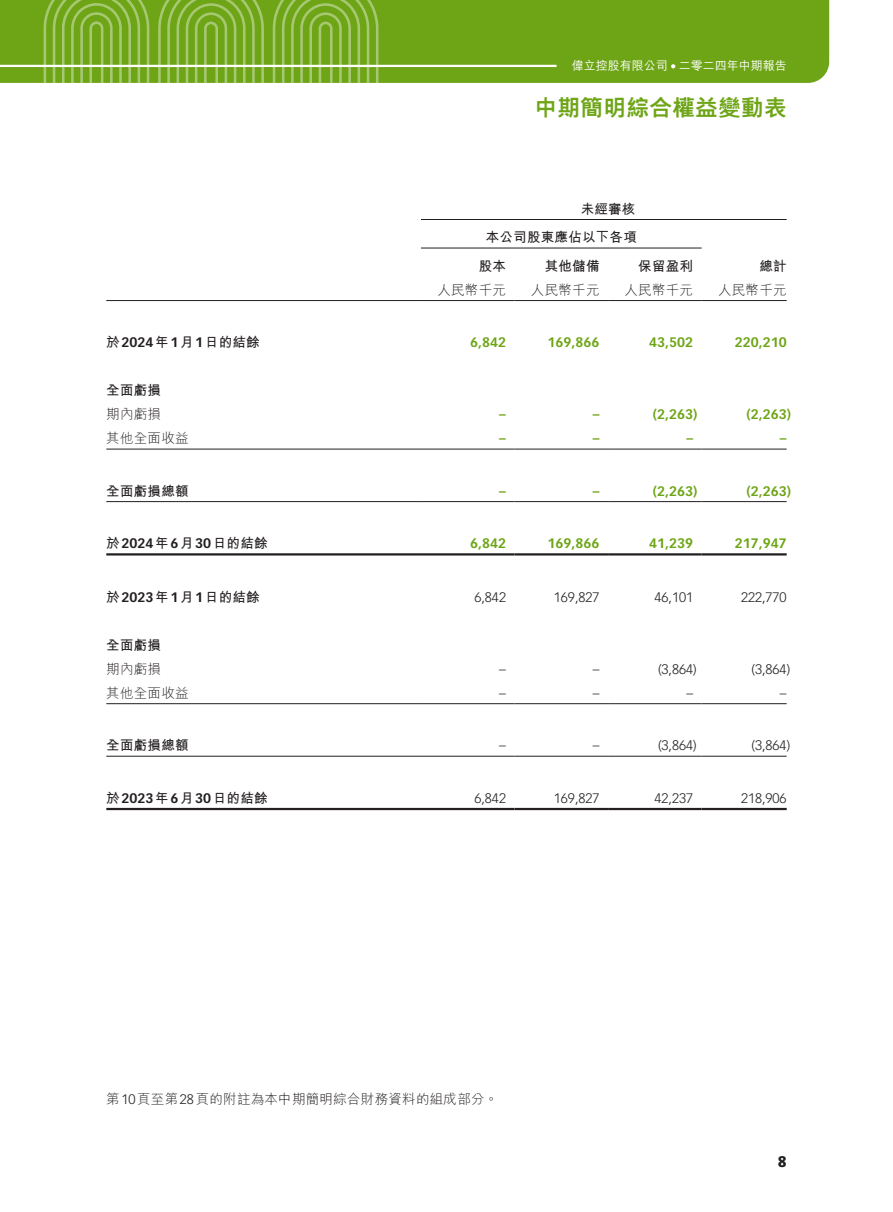
<style>
.page{position:relative;width:893px;height:1212px;background:#fff}
.page>*{position:absolute;margin:0;border:0;box-sizing:border-box;transform-origin:0 0}
.t1{font:800 22.5px "M Hei HK";letter-spacing:.02em;color:#6ea516}
.t2{font:900 15px "Vectora LT Std";color:#231f20}
.t3{font:700 13.5px/28.5px "M Hei HK";letter-spacing:.02em;color:#231f20;text-align:right}
.t4{font:700 13.5px "Vectora LT Std";color:#6ea516}
.t5{font:300 13.5px "Vectora LT Std";color:#231f20}
.t6{font:300 13.5px "M Hei HK";letter-spacing:.02em;color:#231f20}
.t7{font:500 12px "M Hei HK";color:#fff}
.s1{font-family:"Vectora LT Std"}
</style>
<div class="page">
<div style="left:0;top:0;width:829px;height:83px;background:#6ea516"></div>
<svg style="left:44px;top:0;width:392px;height:83px;background:#7bad2c"></svg>
<hr style="left:0;top:65px;width:556px;height:2px;background:#fff">
<svg style="left:671px;top:64px;width:4px;height:4px"></svg>
<hr style="left:421px;top:219px;width:366px;height:1px;background:#231f20">
<hr style="left:421px;top:248px;width:281px;height:1px;background:#231f20">
<hr style="left:106px;top:300px;width:315px;height:1px;background:#231f20">
<hr style="left:421px;top:300px;width:93px;height:1px;background:#231f20">
<hr style="left:514px;top:300px;width:94px;height:1px;background:#231f20">
<hr style="left:608px;top:300px;width:94px;height:1px;background:#231f20">
<hr style="left:702px;top:300px;width:85px;height:1px;background:#231f20">
<hr style="left:106px;top:449px;width:315px;height:1px;background:#231f20">
<hr style="left:421px;top:449px;width:93px;height:1px;background:#231f20">
<hr style="left:514px;top:449px;width:94px;height:1px;background:#231f20">
<hr style="left:608px;top:449px;width:94px;height:1px;background:#231f20">
<hr style="left:702px;top:449px;width:85px;height:1px;background:#231f20">
<hr style="left:106px;top:501px;width:315px;height:1px;background:#231f20">
<hr style="left:421px;top:501px;width:93px;height:1px;background:#231f20">
<hr style="left:514px;top:501px;width:94px;height:1px;background:#231f20">
<hr style="left:608px;top:501px;width:94px;height:1px;background:#231f20">
<hr style="left:702px;top:501px;width:85px;height:1px;background:#231f20">
<hr style="left:106px;top:553px;width:315px;height:2px;background:#231f20">
<hr style="left:421px;top:553px;width:93px;height:2px;background:#231f20">
<hr style="left:514px;top:553px;width:94px;height:2px;background:#231f20">
<hr style="left:608px;top:553px;width:94px;height:2px;background:#231f20">
<hr style="left:702px;top:553px;width:85px;height:2px;background:#231f20">
<hr style="left:106px;top:703px;width:315px;height:1px;background:#231f20">
<hr style="left:421px;top:703px;width:93px;height:1px;background:#231f20">
<hr style="left:514px;top:703px;width:94px;height:1px;background:#231f20">
<hr style="left:608px;top:703px;width:94px;height:1px;background:#231f20">
<hr style="left:702px;top:703px;width:85px;height:1px;background:#231f20">
<hr style="left:106px;top:756px;width:315px;height:1px;background:#231f20">
<hr style="left:421px;top:756px;width:93px;height:1px;background:#231f20">
<hr style="left:514px;top:756px;width:94px;height:1px;background:#231f20">
<hr style="left:608px;top:756px;width:94px;height:1px;background:#231f20">
<hr style="left:702px;top:756px;width:85px;height:1px;background:#231f20">
<hr style="left:106px;top:808px;width:315px;height:2px;background:#231f20">
<hr style="left:421px;top:808px;width:93px;height:2px;background:#231f20">
<hr style="left:514px;top:808px;width:94px;height:2px;background:#231f20">
<hr style="left:608px;top:808px;width:94px;height:2px;background:#231f20">
<hr style="left:702px;top:808px;width:85px;height:2px;background:#231f20">
<p class="t7" style="left:572px;top:57px;width:97px">偉立控股有限公司</p>
<p class="t7" style="left:679px;top:57px;width:109px">二零二四年中期報告</p>
<h1 class="t1" style="left:535px;top:96px;width:253px">中期簡明綜合權益變動表</h1>
<p class="t3" style="left:486px;top:193px;width:153px">未經審核<br>本公司股東應佔以下各項</p>
<p class="t3" style="left:479px;top:250px;width:29px">股本</p>
<p class="t3" style="left:545px;top:250px;width:56px">其他儲備</p>
<p class="t3" style="left:638px;top:250px;width:56px">保留盈利</p>
<p class="t3" style="left:759px;top:250px;width:29px">總計</p>
<p class="t6" style="left:437px;top:283px;width:70px">人民幣千元</p>
<p class="t6" style="left:531px;top:283px;width:70px">人民幣千元</p>
<p class="t6" style="left:624px;top:283px;width:70px">人民幣千元</p>
<p class="t6" style="left:718px;top:283px;width:70px">人民幣千元</p>
<p class="t3" style="left:106px;top:327px;width:155px">於<span class="s1">2024</span>年<span class="s1">1</span>月<span class="s1">1</span>日的結餘</p>
<p class="t3" style="left:106px;top:375px;width:56px">全面虧損</p>
<p class="t4" style="left:470px;top:334px;width:37px">6,842</p>
<p class="t4" style="left:548px;top:334px;width:53px">169,866</p>
<p class="t4" style="left:649px;top:334px;width:45px">43,502</p>
<p class="t4" style="left:735px;top:334px;width:53px">220,210</p>
<p class="t6" style="left:106px;top:407px;width:56px">期內虧損</p>
<p class="t4" style="left:499px;top:406px;width:8px">–</p>
<p class="t4" style="left:593px;top:406px;width:8px">–</p>
<p class="t4" style="left:653px;top:406px;width:46px">)2,263(</p>
<p class="t4" style="left:746px;top:406px;width:46px">)2,263(</p>
<p class="t6" style="left:106px;top:431px;width:84px">其他全面收益</p>
<p class="t4" style="left:499px;top:430px;width:8px">–</p>
<p class="t4" style="left:593px;top:430px;width:8px">–</p>
<p class="t4" style="left:686px;top:430px;width:8px">–</p>
<p class="t4" style="left:780px;top:430px;width:8px">–</p>
<p class="t3" style="left:106px;top:475px;width:84px">全面虧損總額</p>
<p class="t4" style="left:499px;top:483px;width:8px">–</p>
<p class="t4" style="left:593px;top:483px;width:8px">–</p>
<p class="t4" style="left:653px;top:483px;width:46px">)2,263(</p>
<p class="t4" style="left:746px;top:483px;width:46px">)2,263(</p>
<p class="t3" style="left:106px;top:528px;width:163px">於<span class="s1">2024</span>年<span class="s1">6</span>月<span class="s1">30</span>日的結餘</p>
<p class="t4" style="left:470px;top:535px;width:37px">6,842</p>
<p class="t4" style="left:548px;top:535px;width:53px">169,866</p>
<p class="t4" style="left:649px;top:535px;width:45px">41,239</p>
<p class="t4" style="left:735px;top:535px;width:53px">217,947</p>
<p class="t3" style="left:106px;top:581px;width:155px">於<span class="s1">2023</span>年<span class="s1">1</span>月<span class="s1">1</span>日的結餘</p>
<p class="t3" style="left:106px;top:629px;width:56px">全面虧損</p>
<p class="t5" style="left:474px;top:589px;width:33px">6,842</p>
<p class="t5" style="left:554px;top:589px;width:47px">169,827</p>
<p class="t5" style="left:654px;top:589px;width:40px">46,101</p>
<p class="t5" style="left:741px;top:589px;width:47px">222,770</p>
<p class="t6" style="left:106px;top:662px;width:56px">期內虧損</p>
<p class="t5" style="left:499px;top:661px;width:8px">–</p>
<p class="t5" style="left:593px;top:661px;width:8px">–</p>
<p class="t5" style="left:658px;top:661px;width:40px">)3,864(</p>
<p class="t5" style="left:751px;top:661px;width:40px">)3,864(</p>
<p class="t6" style="left:106px;top:686px;width:84px">其他全面收益</p>
<p class="t5" style="left:499px;top:685px;width:8px">–</p>
<p class="t5" style="left:593px;top:685px;width:8px">–</p>
<p class="t5" style="left:686px;top:685px;width:8px">–</p>
<p class="t5" style="left:780px;top:685px;width:8px">–</p>
<p class="t3" style="left:106px;top:730px;width:84px">全面虧損總額</p>
<p class="t5" style="left:499px;top:738px;width:8px">–</p>
<p class="t5" style="left:593px;top:738px;width:8px">–</p>
<p class="t5" style="left:658px;top:738px;width:40px">)3,864(</p>
<p class="t5" style="left:752px;top:738px;width:40px">)3,864(</p>
<p class="t3" style="left:106px;top:782px;width:163px">於<span class="s1">2023</span>年<span class="s1">6</span>月<span class="s1">30</span>日的結餘</p>
<p class="t5" style="left:474px;top:790px;width:33px">6,842</p>
<p class="t5" style="left:554px;top:790px;width:47px">169,827</p>
<p class="t5" style="left:654px;top:790px;width:40px">42,237</p>
<p class="t5" style="left:741px;top:790px;width:47px">218,906</p>
<p class="t6" style="left:106px;top:1092px;width:393px">第<span class="s1">10</span>頁至第<span class="s1">28</span>頁的附註為本中期簡明綜合財務資料的組成部分。</p>
<p class="t2" style="left:778px;top:1152px;width:10px">8</p>
</div>
